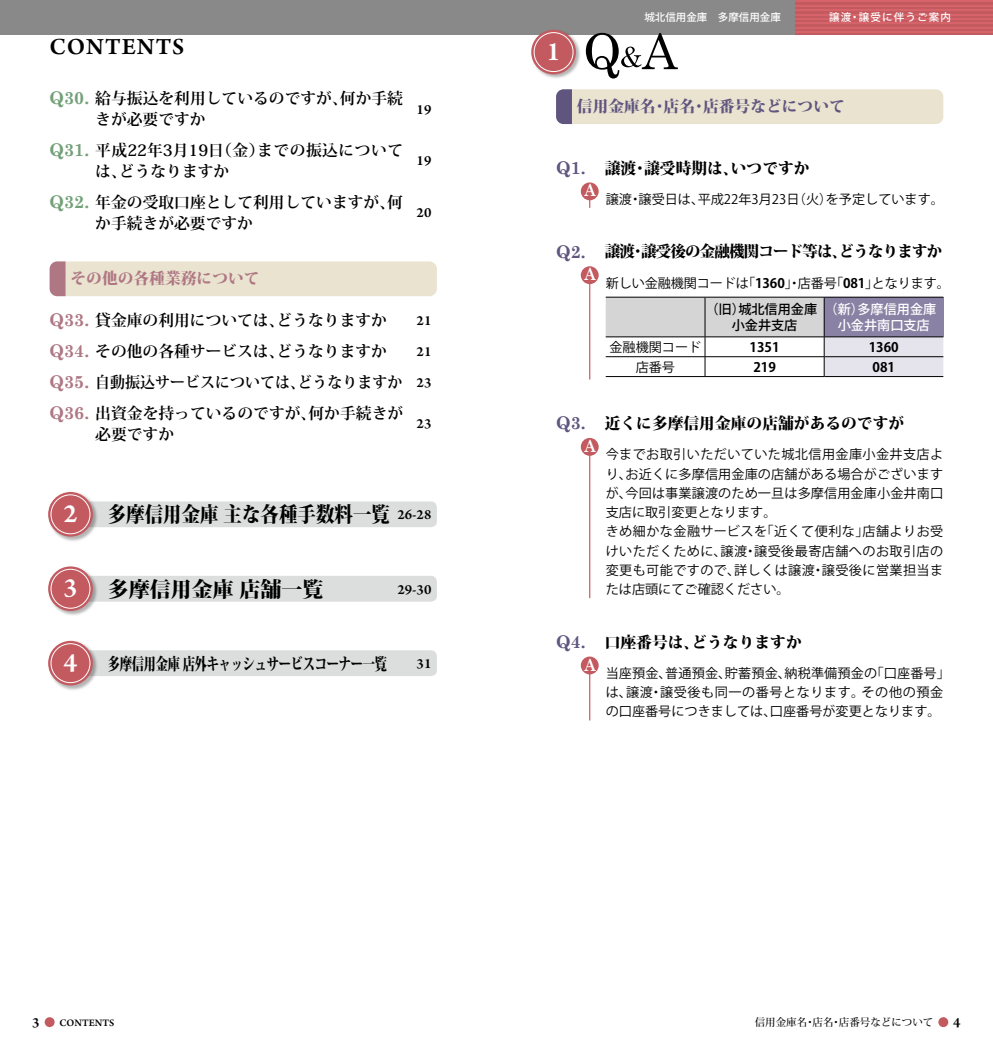
<style>
.page{position:relative;width:993px;height:1042px;background:#fff}
.page>*{position:absolute;margin:0;border:0;box-sizing:border-box;transform-origin:0 0}
.t1{font:600 28px "Arno Pro";color:#fff}
.t2{font:600 24.5px "Arno Pro";letter-spacing:.04em;color:#000}
.t3{font:800 21px "Koz Min Std";color:#000;scale:.88 1}
.t4{font:800 21px "Koz Min Std";color:#000}
.t5{font:700 17.5px/31px "Century Schoolbook";color:#af7784;text-align:justify}
.t6{font:700 17.5px "Century Schoolbook";color:#73a078}
.t7{font:800 16.62px "Koz Min Std";letter-spacing:-.025em;color:#000;scale:.74 1}
.t8{font:700 16.62px "Century Schoolbook";color:#fff;scale:.9 1}
.t9{font:700 15.75px/21px "Koz Min Std";color:#000}
.t10{font:800 15.75px "Koz Min Std";color:#000}
.t11{font:800 15.75px "Koz Min Std";letter-spacing:-.05em;color:#000}
.t12{font:800 15.75px "Koz Min Std";color:#5f557f}
.t13{font:800 15.75px "Koz Min Std";color:#af7784}
.t14{font:600 14.88px/31px "Arno Pro";color:#000;text-align:justify}
.t15{font:13.12px/19.2px "Koz Go Std";letter-spacing:.03em;color:#000}
.t16{font:13.12px/19.2px "Koz Go Std";letter-spacing:.01em;color:#000}
.t17{font:13.12px "Koz Go Std";letter-spacing:-.01em;color:#000}
.t18{font:500 13.12px/15.8px "Koz Go Std";color:#fff;text-align:center}
.t19{font:500 13.12px/15.8px "Koz Go Std";color:#000;text-align:center}
.t20{font:700 13.12px "Koz Go Std";color:#000}
.t21{font:500 10.5px "Koz Min Std";color:#000}
.t22{font:500 10.5px "Koz Go Std";color:#fff}
.t23{font:500 10.5px "Koz Go Std";letter-spacing:.11em;color:#fff}
.t24{font:600 10.5px "Arno Pro";color:#000}
.s1{font-family:"Arno Pro";font-weight:600;font-size:28px;color:#fff}
.s2{font-family:"Arno Pro";font-weight:600;font-size:14.88px}
.s3{font-family:"Century Schoolbook";font-weight:700;font-size:17.5px;color:#5f557f}
.s4{font-weight:700}
</style>
<div class="page">
<div style="left:0;top:0;width:496px;height:35px;background:#898989"></div>
<div style="left:794px;top:0;width:198px;height:35px;background:linear-gradient(to right,#c85c62,#c75c62)"></div>
<hr style="left:794px;top:31px;width:198px;height:2px;background:#d56369">
<hr style="left:794px;top:27px;width:198px;height:1px;background:#d56369">
<hr style="left:794px;top:23px;width:198px;height:1px;background:#d56369">
<hr style="left:794px;top:18px;width:198px;height:2px;background:#d56369">
<hr style="left:794px;top:14px;width:198px;height:1px;background:#d56369">
<hr style="left:794px;top:9px;width:198px;height:2px;background:#d56369">
<hr style="left:794px;top:5px;width:198px;height:1px;background:#d56369">
<hr style="left:794px;top:1px;width:198px;height:1px;background:#d56369">
<div style="left:496px;top:0;width:298px;height:35px;background:#898989"></div>
<div style="left:45px;top:1017px;width:10px;height:10px;background:#c35a60;border-radius:50%"></div>
<div style="left:938px;top:1017px;width:9px;height:10px;background:#c35a60;border-radius:50%"></div>
<div style="left:50px;top:261px;width:387px;height:35px;background:#eae3d0;border-radius:7px"></div>
<svg style="left:50px;top:261px;width:15px;height:35px"></svg>
<div style="left:50px;top:501px;width:387px;height:26px;background:#dcdddd;border-radius:6px"></div>
<div style="left:46px;top:491px;width:53px;height:52px;background:#000;opacity:.3"></div>
<div style="left:48px;top:492px;width:45px;height:45px;background:#c35a60;border-radius:50%"></div>
<div style="left:51px;top:494px;width:39px;height:40px;border:1px solid #fff;border-radius:50%"></div>
<div style="left:50px;top:576px;width:387px;height:26px;background:#dcdddd;border-radius:6px"></div>
<div style="left:46px;top:565px;width:53px;height:52px;background:#000;opacity:.3"></div>
<svg style="left:48px;top:566px;width:45px;height:45px;fill:#c35a60"></svg>
<div style="left:51px;top:569px;width:39px;height:39px;border:1px solid #fff;border-radius:50%"></div>
<div style="left:50px;top:650px;width:387px;height:26px;background:#dcdddd;border-radius:6px"></div>
<div style="left:46px;top:640px;width:53px;height:52px;background:#000;opacity:.3"></div>
<div style="left:48px;top:641px;width:45px;height:44px;background:#c35a60;border-radius:50%"></div>
<div style="left:51px;top:643px;width:39px;height:40px;border:1px solid #fff;border-radius:50%"></div>
<div style="left:556px;top:89px;width:387px;height:35px;background:#eae3d0;border-radius:7px"></div>
<svg style="left:556px;top:89px;width:15px;height:35px"></svg>
<div style="left:529px;top:29px;width:53px;height:52px;background:#000;opacity:.3"></div>
<div style="left:531px;top:30px;width:44px;height:44px;background:#c35a60;border-radius:50%"></div>
<svg style="left:585px;top:33px;width:92px;height:46px"></svg>
<div style="left:533px;top:32px;width:40px;height:40px;border:1px solid #fff;border-radius:50%"></div>
<div style="left:580px;top:182px;width:18px;height:18px;background:#c35a60;border-radius:50%"></div>
<svg style="left:605px;top:297px;width:338px;height:79px"></svg>
<hr style="left:605px;top:356px;width:99px;height:1px;background:#000">
<hr style="left:704px;top:356px;width:119px;height:1px;background:#000">
<hr style="left:823px;top:356px;width:120px;height:1px;background:#000">
<hr style="left:605px;top:376px;width:99px;height:1px;background:#000">
<hr style="left:704px;top:376px;width:119px;height:1px;background:#000">
<hr style="left:823px;top:376px;width:120px;height:1px;background:#000">
<hr style="left:605px;top:336px;width:99px;height:1px;background:#000">
<hr style="left:704px;top:336px;width:119px;height:1px;background:#000">
<hr style="left:823px;top:336px;width:120px;height:1px;background:#000">
<hr style="left:589px;top:276px;width:1px;height:103px;background:#c35a60">
<div style="left:580px;top:266px;width:18px;height:18px;background:#c35a60;border-radius:50%"></div>
<hr style="left:589px;top:448px;width:1px;height:150px;background:#c35a60">
<div style="left:580px;top:438px;width:18px;height:18px;background:#c35a60;border-radius:50%"></div>
<hr style="left:589px;top:666px;width:1px;height:54px;background:#c35a60">
<div style="left:580px;top:656px;width:18px;height:18px;background:#c35a60;border-radius:50%"></div>
<h2 class="t2" style="left:50px;top:33px;width:136px">CONTENTS</h2>
<p class="t9" style="left:95px;top:88px;width:309px">給与振込を利用しているのですが、何か手続きが必要ですか</p>
<p class="t9" style="left:95px;top:140px;width:309px">平成22年3月19日（金）までの振込については、どうなりますか</p>
<p class="t9" style="left:95px;top:192px;width:309px">年金の受取口座として利用していますが、何か手続きが必要ですか</p>
<h3 class="t6" style="left:50px;top:87px;width:41px">Q30.</h3>
<h3 class="t6" style="left:50px;top:139px;width:41px">Q31.</h3>
<h3 class="t6" style="left:50px;top:191px;width:41px">Q32.</h3>
<p class="t14" style="left:416px;top:94px;width:16px">19</p>
<p class="t14" style="left:416px;top:146px;width:16px">19</p>
<p class="t14" style="left:416px;top:198px;width:16px">20</p>
<p class="t13" style="left:70px;top:268px;width:191px">その他の各種業務について</p>
<h3 class="t5" style="left:50px;top:304px;width:41px">Q33.<br>Q34.<br>Q35.<br>Q36.</h3>
<p class="t9" style="left:95px;top:304px;width:309px;line-height:31px">貸金庫の利用については、どうなりますかその他の各種サービスは、どうなりますか自動振込サービスについては、どうなりますか出資金を持っているのですが、何か手続きが</p>
<p class="t9" style="left:95px;top:423px;width:80px">必要ですか</p>
<p class="t14" style="left:416px;top:306px;width:16px">21<br>21<br>23</p>
<p class="t14" style="left:416px;top:409px;width:16px">23</p>
<h3 class="t3" style="left:63px;top:500px;width:419px"><span class="s1">2</span> 多摩信用金庫 主な各種手数料一覧 <span class="s2">26-28</span></h3>
<h3 class="t4" style="left:63px;top:575px;width:261px"><span class="s1">3</span> 多摩信用金庫 店舗一覧</h3>
<p class="t14" style="left:397px;top:574px;width:36px">29-30</p>
<p class="t7" style="left:63px;top:652px;width:438px"><span class="s1">4</span> 多摩信用金庫 店外キャッシュサービスコーナー一覧</p>
<p class="t14" style="left:416px;top:649px;width:16px">31</p>
<h1 class="t1" style="left:546px;top:35px;width:15px">1</h1>
<p class="t22" style="left:644px;top:11px;width:138px">城北信用金庫　多摩信用金庫</p>
<p class="t23" style="left:828px;top:11px;width:123px">譲渡・譲受に伴うご案内</p>
<p class="t12" style="left:576px;top:96px;width:269px">信用金庫名・店名・店番号などについて</p>
<p class="t10" style="left:556px;top:157px;width:255px"><span class="s3">Q1.</span> 譲渡・譲受時期は、いつですか</p>
<p class="t16" style="left:605px;top:190px;width:340px">譲渡・譲受日は、平成22年3月23日（火）を予定しています。</p>
<p class="t8" style="left:584px;top:180px;width:14px">A</p>
<p class="t11" style="left:556px;top:241px;width:387px"><span class="s3">Q2.</span> 譲渡・譲受後の金融機関コード等は、どうなりますか</p>
<p class="t17" style="left:605px;top:275px;width:345px">新しい金融機関コードは「<span class="s4">1360</span>」・店番号「<span class="s4">081</span>」となります。</p>
<p class="t8" style="left:584px;top:264px;width:14px">A</p>
<p class="t19" style="left:705px;top:302px;width:113px">（旧）城北信用金庫小金井支店</p>
<p class="t18" style="left:824px;top:302px;width:113px">（新）多摩信用金庫小金井南口支店</p>
<p class="t16" style="left:609px;top:338px;width:93px">金融機関コード</p>
<p class="t20" style="left:749px;top:338px;width:32px">1351</p>
<p class="t20" style="left:868px;top:338px;width:32px">1360</p>
<p class="t16" style="left:635px;top:358px;width:41px">店番号</p>
<p class="t20" style="left:753px;top:358px;width:24px">219</p>
<p class="t20" style="left:872px;top:358px;width:24px">081</p>
<p class="t10" style="left:556px;top:413px;width:349px"><span class="s3">Q3.</span> 近くに多摩信用金庫の店舗があるのですが</p>
<p class="t15" style="left:605px;top:445px;width:339px">今までお取引いただいていた城北信用金庫小金井支店より、お近くに多摩信用金庫の店舗がある場合がございますが、今回は事業譲渡のため一旦は多摩信用金庫小金井南口支店に取引変更となります。<br>きめ細かな金融サービスを「近くて便利な」店舗よりお受けいただくために、譲渡・譲受後最寄店舗へのお取引店の変更も可能ですので、詳しくは譲渡・譲受後に営業担当または店頭にてご確認ください。</p>
<p class="t8" style="left:584px;top:436px;width:14px">A</p>
<p class="t10" style="left:556px;top:631px;width:247px"><span class="s3">Q4.</span> 口座番号は、どうなりますか</p>
<p class="t16" style="left:605px;top:664px;width:345px">当座預金、普通預金、貯蓄預金、納税準備預金の「口座番号」は、譲渡・譲受後も同一の番号となります。その他の預金の口座番号につきましては、口座番号が変更となります。</p>
<p class="t8" style="left:584px;top:654px;width:14px">A</p>
<p class="t24" style="left:60px;top:1016px;width:56px">CONTENTS</p>
<p class="t21" style="left:754px;top:1016px;width:180px">信用金庫名・店名・店番号などについて</p>
</div>
